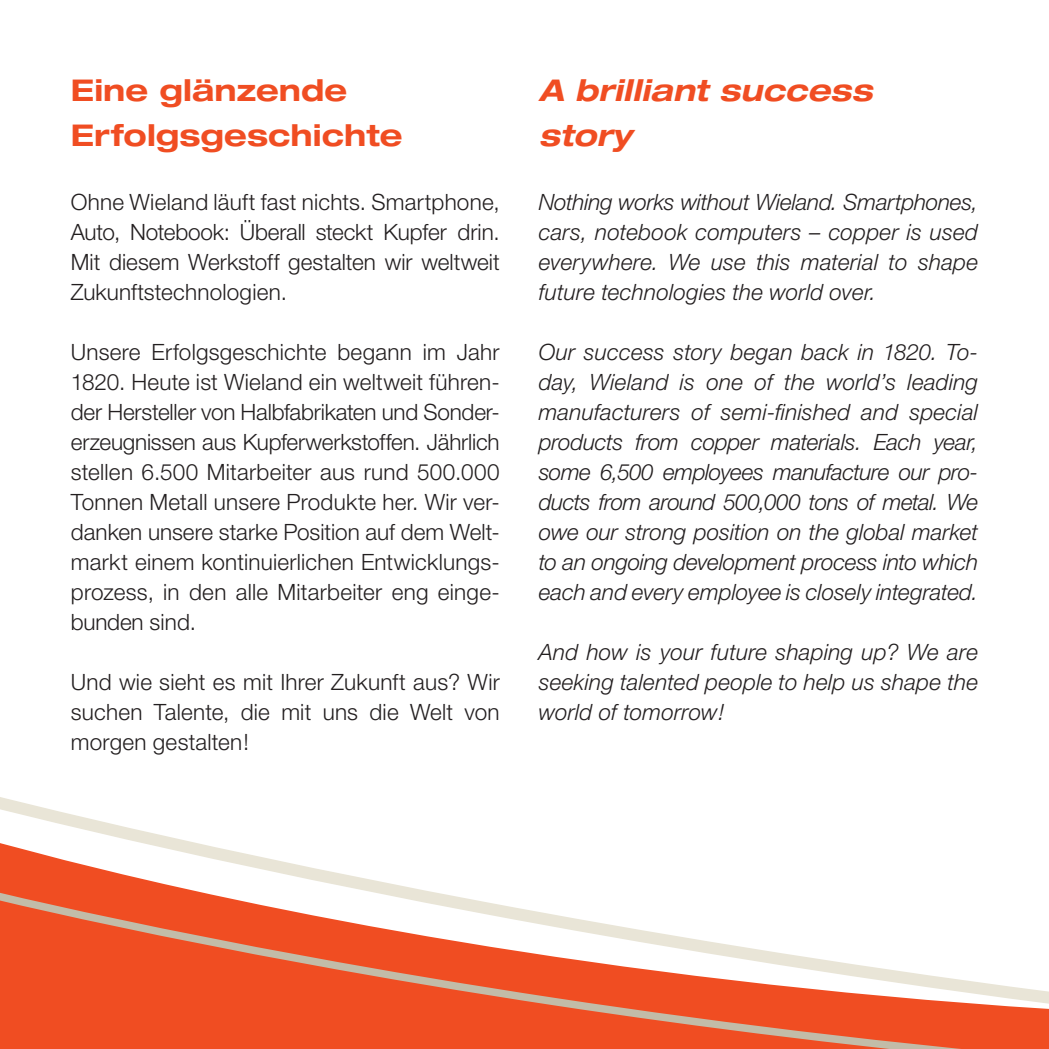
<style>
.page{position:relative;width:1049px;height:1049px;background:#fff}
.page>*{position:absolute;margin:0;border:0;box-sizing:border-box;transform-origin:0 0}
.t1{font:700 expanded 30px/45px "Helvetica Neue";letter-spacing:.005em;color:#f04d22}
.t2{font:italic 700 expanded 30px/45px "Helvetica Neue";letter-spacing:.005em;color:#f04d22}
.t3{font:300 22.5px/30px "Helvetica Neue";letter-spacing:.01em;color:#231f20;text-align:justify}
.t4{font:italic 300 22.5px/30px "Helvetica Neue";letter-spacing:.005em;color:#231f20;text-align:justify}
</style>
<div class="page">
<svg style="left:0;top:797px;width:382px;height:85px"></svg>
<svg style="left:0;top:882px;width:1049px;height:167px;fill:#f04d22"></svg>
<h1 class="t1" style="left:71px;top:67px;width:333px">Eine glänzende<br>Erfolgsgeschichte</h1>
<h1 class="t2" style="left:539px;top:67px;width:336px">A brilliant success story</h1>
<p class="t3" style="left:71px;top:186px;width:430px">Ohne Wieland läuft fast nichts. Smartphone, Auto, Notebook: Überall steckt Kupfer drin.<br>Mit diesem Werkstoff gestalten wir weltweit Zukunftstechnologien.</p>
<p class="t3" style="left:71px;top:336px;width:430px;text-align:left">Unsere Erfolgsgeschichte begann im Jahr 1820. Heute ist Wieland ein weltweit führen&shy;der Hersteller von Halbfabrikaten und Sonder&shy;erzeugnissen aus Kupferwerkstoffen. Jährlich stellen 6.500 Mitarbeiter aus rund 500.000<br>Tonnen Metall unsere Produkte her. Wir ver&shy;danken unsere starke Position auf dem Welt&shy;markt einem kontinuierlichen Entwicklungs&shy;prozess, in den alle Mitarbeiter eng einge&shy;bunden sind.</p>
<p class="t3" style="left:71px;top:666px;width:430px">Und wie sieht es mit Ihrer Zukunft aus? Wir suchen Talente, die mit uns die Welt von morgen gestalten!</p>
<p class="t4" style="left:539px;top:187px;width:441px">Nothing works without Wieland. Smartphones, cars, notebook computers – copper is used everywhere. We use this material to shape future technologies the world over.</p>
<p class="t4" style="left:539px;top:337px;width:441px">Our success story began back in 1820. To&shy;day, Wieland is one of the world’s leading manufacturers of semi-finished and special products from copper materials. Each year, some 6,500 employees manufacture our pro&shy;ducts from around 500,000 tons of metal. We owe our strong position on the global market to an ongoing development process into which each and every employee is closely integrated.</p>
<p class="t4" style="left:539px;top:637px;width:441px">And how is your future shaping up? We are seeking talented people to help us shape the world of tomorrow!</p>
</div>
